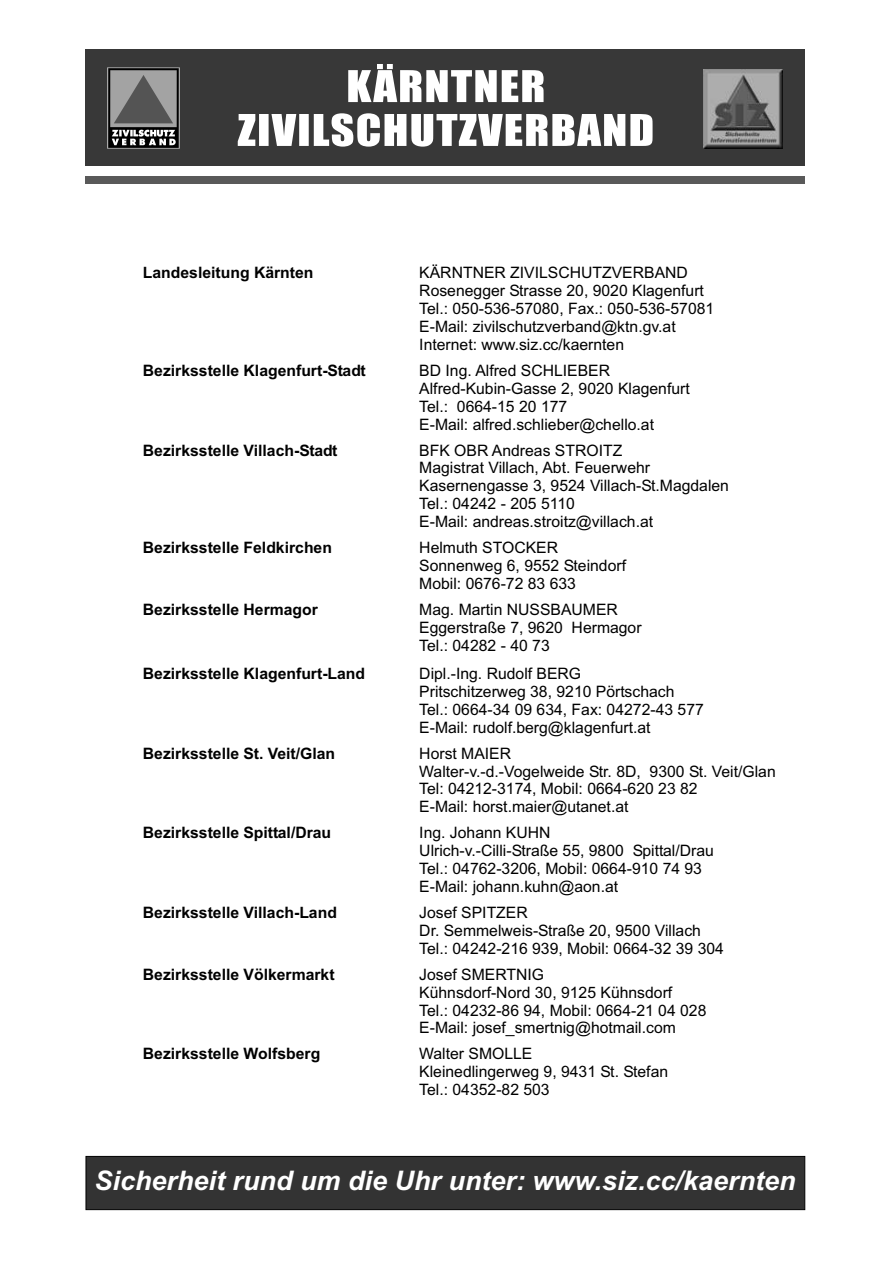
<style>
.page{position:relative;width:894px;height:1263px;background:#fff}
.page>*{position:absolute;margin:0;border:0;box-sizing:border-box;transform-origin:0 0}
.t1{font:italic 700 27px "Arial";color:#fff}
.t2{font:15.75px/18px "Arial";color:#000}
.t3{font:700 15.75px "Arial";color:#000}
</style>
<div class="page">
<div style="left:85px;top:49px;width:720px;height:117px;background:#383838"></div>
<svg style="left:107px;top:67px;width:73px;height:82px"></svg>
<div style="left:108px;top:68px;width:71px;height:80px;background:linear-gradient(to right,#000,#000)"></div>
<div style="left:110px;top:70px;width:67px;height:57px;background:#a3a3a3"></div>
<svg style="left:112px;top:130px;width:64px;height:15px"></svg>
<svg style="left:114px;top:75px;width:59px;height:48px"></svg>
<img style="left:704px;top:69px;width:79px;height:79px">
<div style="left:85px;top:176px;width:720px;height:8px;background:#595959"></div>
<svg style="left:238px;top:64px;width:415px;height:83px"></svg>
<div style="left:86px;top:1156px;width:719px;height:54px;background:#333;border:1px solid #000"></div>
<p class="t3" style="left:143px;top:267px;width:172px">Landesleitung Kärnten</p>
<p class="t2" style="left:419px;top:265px;width:297px">KÄRNTNER ZIVILSCHUTZVERBAND Rosenegger Strasse 20, 9020 Klagenfurt Tel.: 050-536-57080, Fax.: 050-536-57081<br>E-Mail: zivilschutzverband@ktn.gv.at Internet: www.siz.cc/kaernten</p>
<p class="t3" style="left:143px;top:364px;width:224px">Bezirksstelle Klagenfurt-Stadt</p>
<p class="t2" style="left:419px;top:363px;width:272px">BD Ing. Alfred SCHLIEBER<br>Alfred-Kubin-Gasse 2, 9020 Klagenfurt<br>Tel.: 0664-15 20 177<br>E-Mail: alfred.schlieber@chello.at</p>
<p class="t3" style="left:143px;top:444px;width:196px">Bezirksstelle Villach-Stadt</p>
<p class="t2" style="left:419px;top:442px;width:311px">BFK OBR Andreas STROITZ<br>Magistrat Villach, Abt. Feuerwehr<br>Kasernengasse 3, 9524 Villach-St.Magdalen<br>Tel.: 04242 - 205 5110<br>E-Mail: andreas.stroitz@villach.at</p>
<p class="t3" style="left:143px;top:542px;width:191px">Bezirksstelle Feldkirchen</p>
<p class="t2" style="left:419px;top:540px;width:208px">Helmuth STOCKER<br>Sonnenweg 6, 9552 Steindorf<br>Mobil: 0676-72 83 633</p>
<p class="t3" style="left:143px;top:603px;width:177px">Bezirksstelle Hermagor</p>
<p class="t2" style="left:419px;top:602px;width:224px">Mag. Martin NUSSBAUMER<br>Eggerstraße 7, 9620 Hermagor<br>Tel.: 04282 - 40 73</p>
<p class="t3" style="left:143px;top:667px;width:224px">Bezirksstelle Klagenfurt-Land</p>
<p class="t2" style="left:419px;top:666px;width:286px">Dipl.-Ing. Rudolf BERG<br>Pritschitzerweg 38, 9210 Pörtschach Tel.: 0664-34 09 634, Fax: 04272-43 577<br>E-Mail: rudolf.berg@klagenfurt.at</p>
<p class="t3" style="left:143px;top:747px;width:194px">Bezirksstelle St. Veit/Glan</p>
<p class="t2" style="left:419px;top:746px;width:358px">Horst MAIER<br>Walter-v.-d.-Vogelweide Str. 8D, 9300 St. Veit/Glan Tel: 04212-3174, Mobil: 0664-620 23 82<br>E-Mail: horst.maier@utanet.at</p>
<p class="t3" style="left:143px;top:827px;width:190px">Bezirksstelle Spittal/Drau</p>
<p class="t2" style="left:419px;top:825px;width:296px">Ing. Johann KUHN<br>Ulrich-v.-Cilli-Straße 55, 9800 Spittal/Drau Tel.: 04762-3206, Mobil: 0664-910 74 93<br>E-Mail: johann.kuhn@aon.at</p>
<p class="t3" style="left:143px;top:906px;width:196px">Bezirksstelle Villach-Land</p>
<p class="t2" style="left:419px;top:905px;width:306px">Josef SPITZER<br>Dr. Semmelweis-Straße 20, 9500 Villach<br>Tel.: 04242-216 939, Mobil: 0664-32 39 304</p>
<p class="t3" style="left:143px;top:968px;width:193px">Bezirksstelle Völkermarkt</p>
<p class="t2" style="left:419px;top:967px;width:289px">Josef SMERTNIG<br>Kühnsdorf-Nord 30, 9125 Kühnsdorf<br>Tel.: 04232-86 94, Mobil: 0664-21 04 028<br>E-Mail: josef_smertnig@hotmail.com</p>
<p class="t3" style="left:143px;top:1048px;width:179px">Bezirksstelle Wolfsberg</p>
<p class="t2" style="left:419px;top:1046px;width:250px">Walter SMOLLE<br>Kleinedlingerweg 9, 9431 St. Stefan<br>Tel.: 04352-82 503</p>
<h1 class="t1" style="left:95px;top:1170px;width:703px">Sicherheit rund um die Uhr unter: www.siz.cc/kaernten</h1>
</div>
